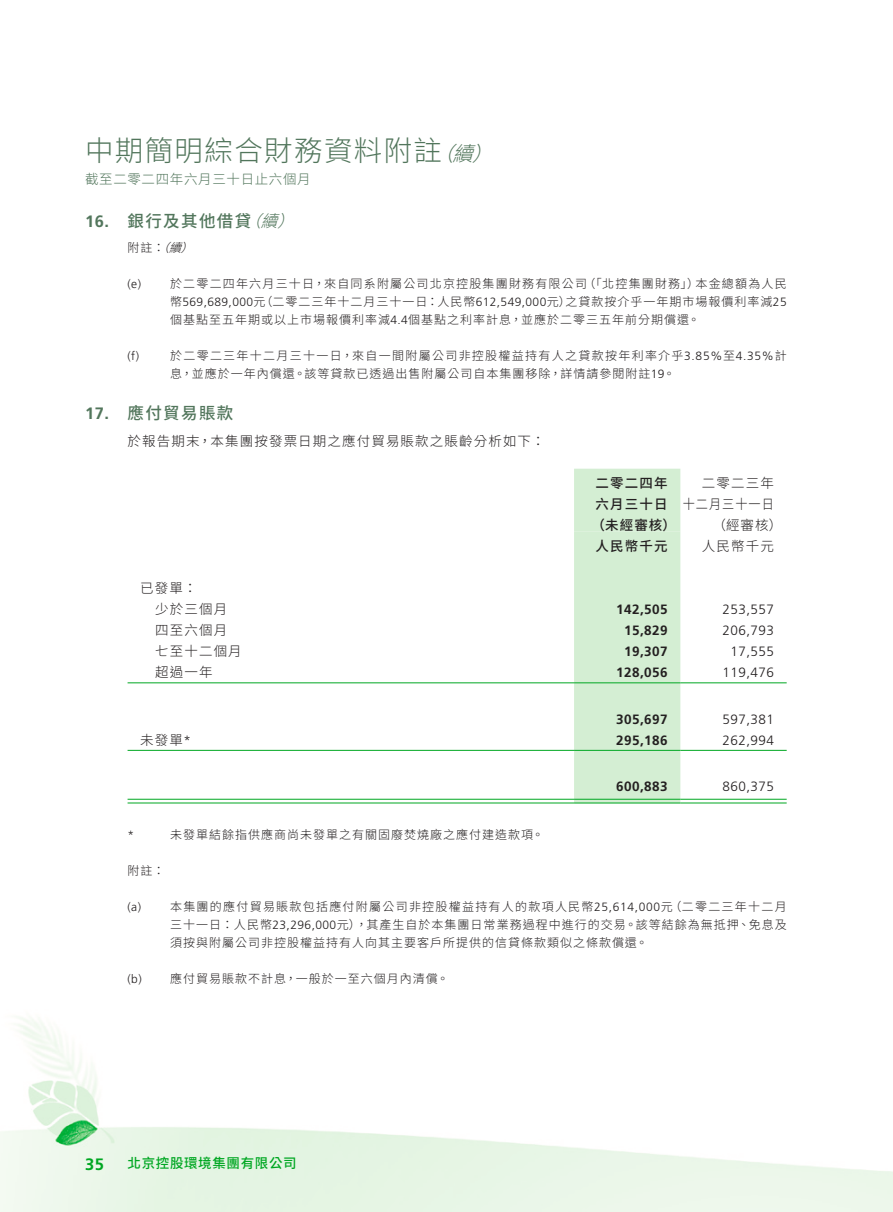
<style>
.page{position:relative;width:893px;height:1212px;background:#fff}
.page>*{position:absolute;margin:0;border:0;box-sizing:border-box;transform-origin:0 0}
.t1{font:300 28.5px "Source Han Sans TC";letter-spacing:.05em;color:#52765c}
.t2{font:italic 300 20.25px "Source Han Sans TC";color:#52765c}
.Heading_1{font:500 16.5px "Source Han Sans TC";letter-spacing:.085em;color:#52765c}
.Heading_1-2{font:700 16.5px "Frutiger LT Std";color:#52765c}
.Heading_1-3{font:italic 300 16.5px "Source Han Sans TC";color:#52765c}
.t3{font:700 16.5px "Frutiger LT Std";color:#00a722}
.Body_Text{font:300 13.5px "Source Han Sans TC";letter-spacing:.085em;color:#231f20}
.Body_Text-2{font:300 13.5px "Frutiger LT Std";letter-spacing:.035em;color:#231f20}
.Body_Text-3{font:700 13.5px "Frutiger LT Std";letter-spacing:.035em;color:#231f20}
.Body_Text-4{font:500 13.5px "Source Han Sans TC";letter-spacing:.085em;color:#231f20}
.t4{font:300 13.5px "Source Han Sans TC";letter-spacing:.05em;color:#52765c}
.t5{font:500 13.5px "Source Han Sans TC";letter-spacing:.05em;color:#00a722}
.Body_Text-5{font:300 13.5px "Source Han Sans TC";letter-spacing:.085em;color:#231f20;scale:.9 1}
.Notes{font:300 12px/18px "Source Han Sans TC";letter-spacing:.085em;color:#231f20}
.Notes-2{font:300 12px "Source Han Sans TC";letter-spacing:.105em;color:#231f20}
.Notes-3{font:300 12px "Source Han Sans TC";letter-spacing:.11em;color:#231f20}
.Notes-4{font:300 12px "Frutiger LT Std";color:#231f20}
.Notes-5{font:italic 300 12px "Source Han Sans TC";color:#231f20}
.s1{font-style:italic}
.s2{font-family:"Frutiger LT Std"}
</style>
<div class="page">
<img style="left:0;top:468px;width:893px;height:744px">
<div style="left:574px;top:469px;width:106px;height:333px;background:#d4eed3"></div>
<hr style="left:128px;top:682px;width:446px;height:1px;background:#00a722">
<hr style="left:574px;top:682px;width:106px;height:1px;background:#00a722">
<hr style="left:680px;top:682px;width:107px;height:1px;background:#00a722">
<hr style="left:128px;top:750px;width:446px;height:1px;background:#00a722">
<hr style="left:574px;top:750px;width:106px;height:1px;background:#00a722">
<hr style="left:680px;top:750px;width:107px;height:1px;background:#00a722">
<hr style="left:128px;top:799px;width:446px;height:1px;background:#00a722">
<hr style="left:128px;top:802px;width:446px;height:1px;background:#00a722">
<hr style="left:574px;top:799px;width:106px;height:1px;background:#00a722">
<hr style="left:574px;top:802px;width:106px;height:1px;background:#00a722">
<hr style="left:680px;top:799px;width:107px;height:1px;background:#00a722">
<hr style="left:680px;top:802px;width:107px;height:1px;background:#00a722">
<h1 class="t1" style="left:85px;top:135px;width:359px">中期簡明綜合財務資料附註</h1>
<p class="t4" style="left:85px;top:172px;width:227px">截至二零二四年六月三十日止六個月</p>
<p class="Heading_1-3" style="left:245px;top:212px;width:64px">（(</p>
<h2 class="t2" style="left:433px;top:143px;width:76px">（(</h2>
<h2 class="t2" style="left:453px;top:143px;width:37px">續</h2>
<p class="Heading_1" style="left:128px;top:212px;width:125px">銀行及其他借貸</p>
<p class="Heading_1-3" style="left:261px;top:212px;width:31px">續</p>
<p class="Heading_1-2" style="left:85px;top:212px;width:26px">16.</p>
<p class="Notes" style="left:128px;top:238px;width:76px">附註<span class="s1">（</span>： <span class="s1">(</span></p>
<p class="Notes-5" style="left:169px;top:240px;width:23px">續</p>
<p class="Heading_1-2" style="left:85px;top:403px;width:26px">17.</p>
<p class="Notes-4" style="left:128px;top:277px;width:15px">e( )</p>
<p class="Notes-4" style="left:128px;top:349px;width:13px">f( )</p>
<p class="Notes" style="left:583px;top:274px;width:117px">（「北控集團財務」）</p>
<p class="Notes" style="left:695px;top:274px;width:93px">本金總額為人民</p>
<p class="Notes" style="left:170px;top:274px;width:418px">於二零二四年六月三十日，來自同系附屬公司北京控股集團財務有限公司</p>
<p class="Notes" style="left:170px;top:292px;width:531px">幣<span class="s2">569,689,000</span> （元二零二三年十二月三十一日：人民幣<span class="s2">612,549,000</span>元）<br>個基點至五年期或以上市場報價利率減<span class="s2">4.4</span>個基點之利率計息，並應於二零三五年前分期償還。</p>
<p class="Notes-3" style="left:170px;top:348px;width:618px">於二零二三年十二月三十一日，來自一間附屬公司非控股權益持有人之貸款按年利率介乎<span class="s2">3.85%</span>至<span class="s2">4.35%</span>計</p>
<p class="Notes" style="left:566px;top:292px;width:223px">之貸款按介乎一年期市場報價利率減<span class="s2">25</span></p>
<p class="Notes" style="left:170px;top:364px;width:507px">息，並應於一年內償還。該等貸款已透過出售附屬公司自本集團移除，詳情請參閱附註<span class="s2">19</span>。</p>
<p class="Heading_1" style="left:128px;top:403px;width:107px">應付貿易賬款</p>
<p class="Body_Text" style="left:128px;top:433px;width:419px">於報告期末，本集團按發票日期之應付貿易賬款之賬齡分析如下：</p>
<p class="Body_Text" style="left:140px;top:580px;width:58px">已發單：</p>
<p class="Body_Text" style="left:155px;top:601px;width:73px">少於三個月</p>
<p class="Body_Text" style="left:155px;top:622px;width:73px">四至六個月</p>
<p class="Body_Text" style="left:155px;top:643px;width:88px">七至十二個月</p>
<p class="Body_Text" style="left:155px;top:664px;width:59px">超過一年</p>
<p class="Body_Text" style="left:140px;top:732px;width:52px">未發單<span class="s2">*</span></p>
<p class="Notes-4" style="left:128px;top:828px;width:8px">*</p>
<p class="Notes" style="left:128px;top:862px;width:39px">附註：</p>
<p class="Notes" style="left:170px;top:826px;width:375px">未發單結餘指供應商尚未發單之有關固廢焚燒廠之應付建造款項。</p>
<p class="Body_Text-4" style="left:596px;top:475px;width:73px">二零二四年</p>
<p class="Body_Text-4" style="left:596px;top:496px;width:73px">六月三十日</p>
<p class="Body_Text-4" style="left:592px;top:517px;width:86px">（未經審核）</p>
<p class="Body_Text-4" style="left:596px;top:538px;width:73px">人民幣千元</p>
<p class="Body_Text" style="left:702px;top:475px;width:73px">二零二三年</p>
<p class="Body_Text-5" style="left:683px;top:496px;width:103px">十二月三十一日</p>
<p class="Body_Text" style="left:712px;top:517px;width:71px">（經審核(</p>
<p class="Body_Text" style="left:702px;top:538px;width:73px">人民幣千元</p>
<p class="Body_Text-3" style="left:616px;top:601px;width:53px">142,505</p>
<p class="Body_Text-2" style="left:722px;top:602px;width:53px">253,557</p>
<p class="Body_Text-3" style="left:624px;top:622px;width:45px">15,829</p>
<p class="Body_Text-2" style="left:722px;top:623px;width:53px">206,793</p>
<p class="Body_Text-3" style="left:624px;top:643px;width:45px">19,307</p>
<p class="Body_Text-2" style="left:730px;top:644px;width:45px">17,555</p>
<p class="Body_Text-3" style="left:616px;top:664px;width:53px">128,056</p>
<p class="Body_Text-2" style="left:722px;top:665px;width:53px">119,476</p>
<p class="Body_Text-3" style="left:616px;top:711px;width:53px">305,697</p>
<p class="Body_Text-2" style="left:722px;top:711px;width:53px">597,381</p>
<p class="Body_Text-3" style="left:616px;top:732px;width:53px">295,186</p>
<p class="Body_Text-2" style="left:722px;top:732px;width:53px">262,994</p>
<p class="Body_Text-3" style="left:616px;top:778px;width:53px">600,883</p>
<p class="Body_Text-2" style="left:722px;top:779px;width:53px">860,375</p>
<p class="Notes-4" style="left:128px;top:900px;width:15px">a( )</p>
<p class="Notes-4" style="left:128px;top:972px;width:16px">b( )</p>
<p class="Notes-2" style="left:170px;top:900px;width:504px">本集團的應付貿易賬款包括應付附屬公司非控股權益持有人的款項人民幣<span class="s2">25,614,000</span>元</p>
<p class="Notes-2" style="left:670px;top:900px;width:119px">（二零二三年十二月</p>
<p class="Notes" style="left:170px;top:916px;width:618px">三十一日：人民幣<span class="s2">23,296,000</span>元，）其產生自於本集團日常業務過程中進行的交易。該等結餘為無抵押、免息及須按與附屬公司非控股權益持有人向其主要客戶所提供的信貸條款類似之條款償還。</p>
<p class="Notes" style="left:170px;top:970px;width:280px">應付貿易賬款不計息，一般於一至六個月內清償。</p>
<h3 class="t3" style="left:85px;top:1154px;width:20px">35</h3>
<p class="t5" style="left:128px;top:1155px;width:171px">北京控股環境集團有限公司</p>
</div>
